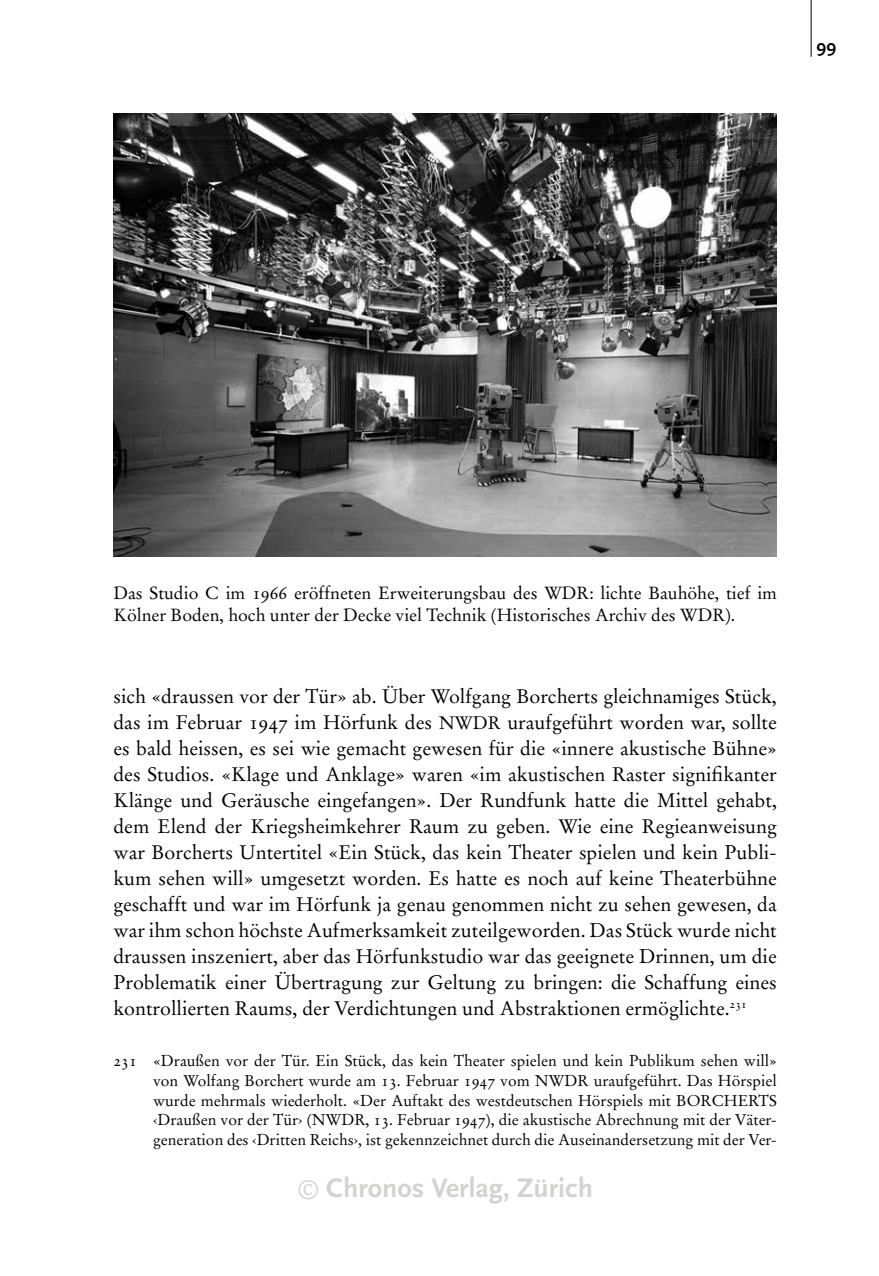
<style>
.page{position:relative;width:879px;height:1276px;background:#fff}
.page>*{position:absolute;margin:0;border:0;box-sizing:border-box;transform-origin:0 0}
.t1{font:700 28px "Scala Sans";color:#d3d3d2}
.t2{font:19.6px/26px "Stempel Garamond Roman Os F";color:#000;text-align:justify}
.t3{font:700 18px "Scala Sans";color:#000}
.t4{font:17.6px/22.6px "Stempel Garamond Roman Os F";color:#000}
.t5{font:15.6px/19.6px "Stempel Garamond Roman Os F";color:#000;text-align:justify}
.s1{font-size:18px}
.s2{font-family:"Collis";font-weight:400}
</style>
<div class="page">
<hr style="left:811px;top:0;width:1px;height:57px;background:#000">
<img style="left:113px;top:113px;width:664px;height:443px">
<p class="t3" style="left:816px;top:37px;width:21px">99</p>
<p class="t4" style="left:113px;top:581px;width:665px">Das Studio C im 1966 eröffneten Erweiterungsbau des WDR: lichte Bauhöhe, tief im<br>Kölner Boden, hoch unter der Decke viel Technik (Historisches Archiv des WDR).</p>
<p class="t2" style="left:113px;top:683px;width:665px">sich «draussen vor der Tür» ab. Über Wolfgang Borcherts gleichnamiges Stück, das im Februar 1947 im Hörfunk des <span class="s1">NWDR</span> uraufgeführt worden war, sollte es bald heissen, es sei wie gemacht gewesen für die «innere akustische Bühne» des Studios. «Klage und Anklage» waren «im akustischen Raster signifikanter Klänge und Geräusche eingefangen». Der Rundfunk hatte die Mittel gehabt, dem Elend der Kriegsheimkehrer Raum zu geben. Wie eine Regieanweisung war Borcherts Untertitel «Ein Stück, das kein Theater spielen und kein Publi&shy;kum sehen will» umgesetzt worden. Es hatte es noch auf keine Theaterbühne geschafft und war im Hörfunk ja genau genommen nicht zu sehen gewesen, da war ihm schon höchste Aufmerksamkeit zuteilgeworden. Das Stück wurde nicht draussen inszeniert, aber das Hörfunkstudio war das geeignete Drinnen, um die Problematik einer Übertragung zur Geltung zu bringen: die Schaffung eines kontrollierten Raums, der Verdichtungen und Abstraktionen ermöglichte.<sup>231</sup></p>
<p class="t5" style="left:153px;top:1051px;width:625px;text-indent:-40px">231 «Draußen vor der Tür. Ein Stück, das kein Theater spielen und kein Publikum sehen will» von Wolfang Borchert wurde am 13. Februar 1947 vom NWDR uraufgeführt. Das Hörspiel wurde mehrmals wiederholt. «Der Auftakt des westdeutschen Hörspiels mit BORCHERTS ‹Draußen vor der Tür› (NWDR, 13. Februar 1947), die akustische Abrechnung mit der Väter&shy;generation des ‹Dritten Reichs›, ist gekennzeichnet durch die Auseinandersetzung mit der Ver-</p>
<h1 class="t1" style="left:297px;top:1172px;width:297px"><span class="s2">©</span> Chronos Verlag, Zürich</h1>
</div>
